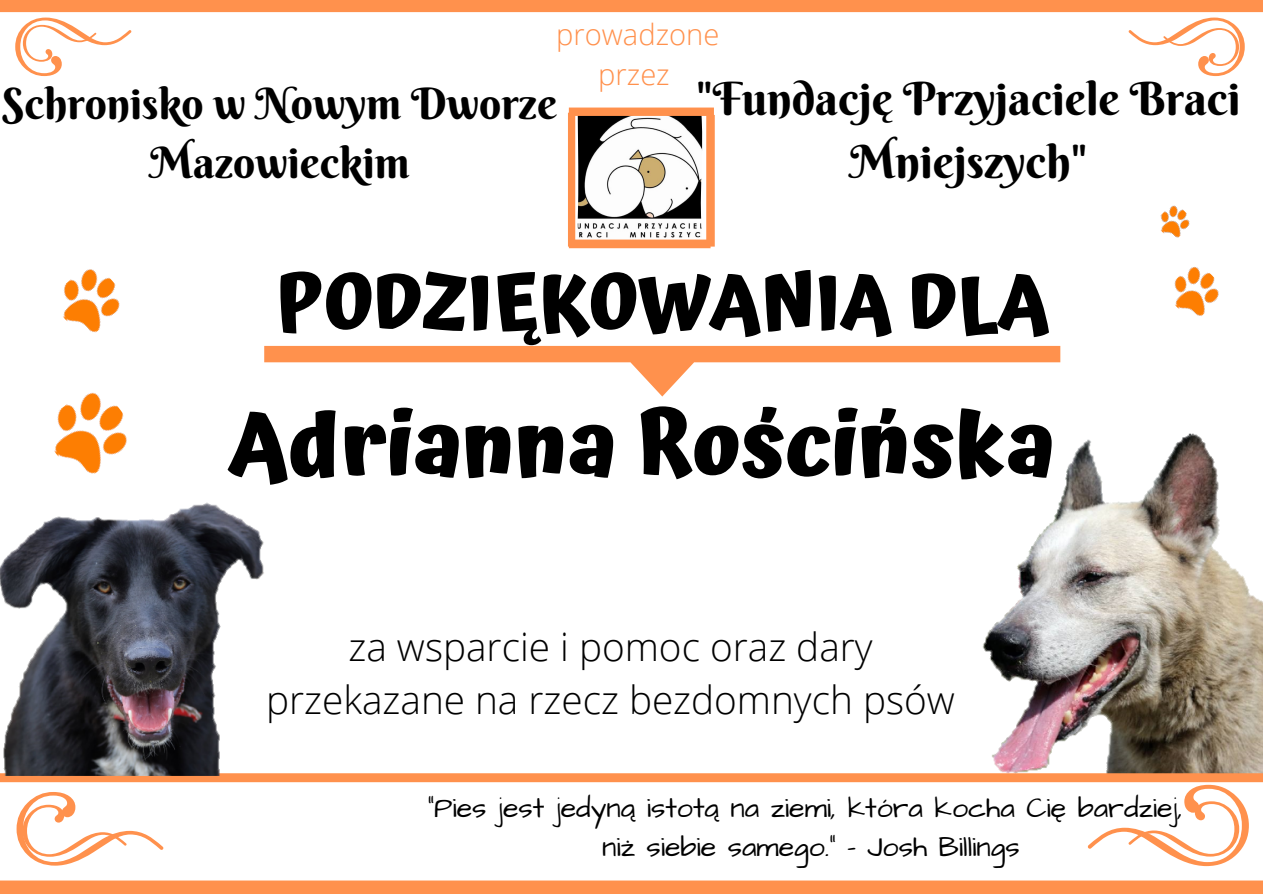
<style>
.page{position:relative;width:1263px;height:894px;background:#fff}
.page>*{position:absolute;margin:0;border:0;box-sizing:border-box;transform-origin:0 0}
.t1{font:700 88.35px "Atma";color:#000}
.t2{font:700 76.35px "Atma";color:#000}
.t3{font:45.75px/62.8px "Berkshire Swash";color:#000;text-align:center}
.t4{font:43.35px/59.6px "Berkshire Swash";color:#000;text-align:center}
.t5{font:300 38.7px/53.2px "Open Sans";color:#000;text-align:center}
.t6{font:300 29.1px/40px "Open Sans";color:#ff914d;text-align:center}
.t7{font:28.5px "Architects Daughter";color:#000}
</style>
<div class="page">
<svg style="left:264px;top:346px;width:796px;height:50px"></svg>
<img style="left:57px;top:392px;width:67px;height:40px">
<img style="left:63px;top:269px;width:57px;height:64px">
<img style="left:1174px;top:266px;width:45px;height:50px">
<div style="left:0;top:0;width:1263px;height:12px;background:#ff914d"></div>
<svg style="left:0;top:880px;width:1263px;height:13px;background:#ff9554"></svg>
<img style="left:1160px;top:205px;width:30px;height:33px">
<svg style="left:1129px;top:18px;width:116px;height:58px"></svg>
<svg style="left:15px;top:18px;width:116px;height:58px"></svg>
<img style="left:982px;top:433px;width:281px;height:340px">
<svg style="left:16px;top:773px;width:1247px;height:92px"></svg>
<svg style="left:568px;top:107px;width:147px;height:141px"></svg>
<img style="left:0;top:432px;width:447px;height:382px">
<p class="t6" style="left:556px;top:13px;width:165px">prowadzone przez</p>
<p class="t4" style="left:2px;top:73px;width:556px">Schronisko w Nowym Dworze<br>Mazowieckim</p>
<p class="t3" style="left:696px;top:67px;width:546px">"Fundację Przyjaciele Braci<br>Mniejszych"</p>
<p class="t2" style="left:276px;top:257px;width:775px">PODZIĘKOWANIA DLA</p>
<p class="t1" style="left:228px;top:392px;width:828px">Adrianna Rościńska</p>
<p class="t5" style="left:266px;top:619px;width:690px">za wsparcie i pomoc oraz dary przekazane na rzecz bezdomnych psów</p>
<p class="t7" style="left:427px;top:788px;width:757px">"Pies jest jedyną istotą na ziemi, która kocha Cię bardziej,</p>
<p class="t7" style="left:602px;top:827px;width:419px">niż siebie samego." - Josh Billings</p>
</div>
